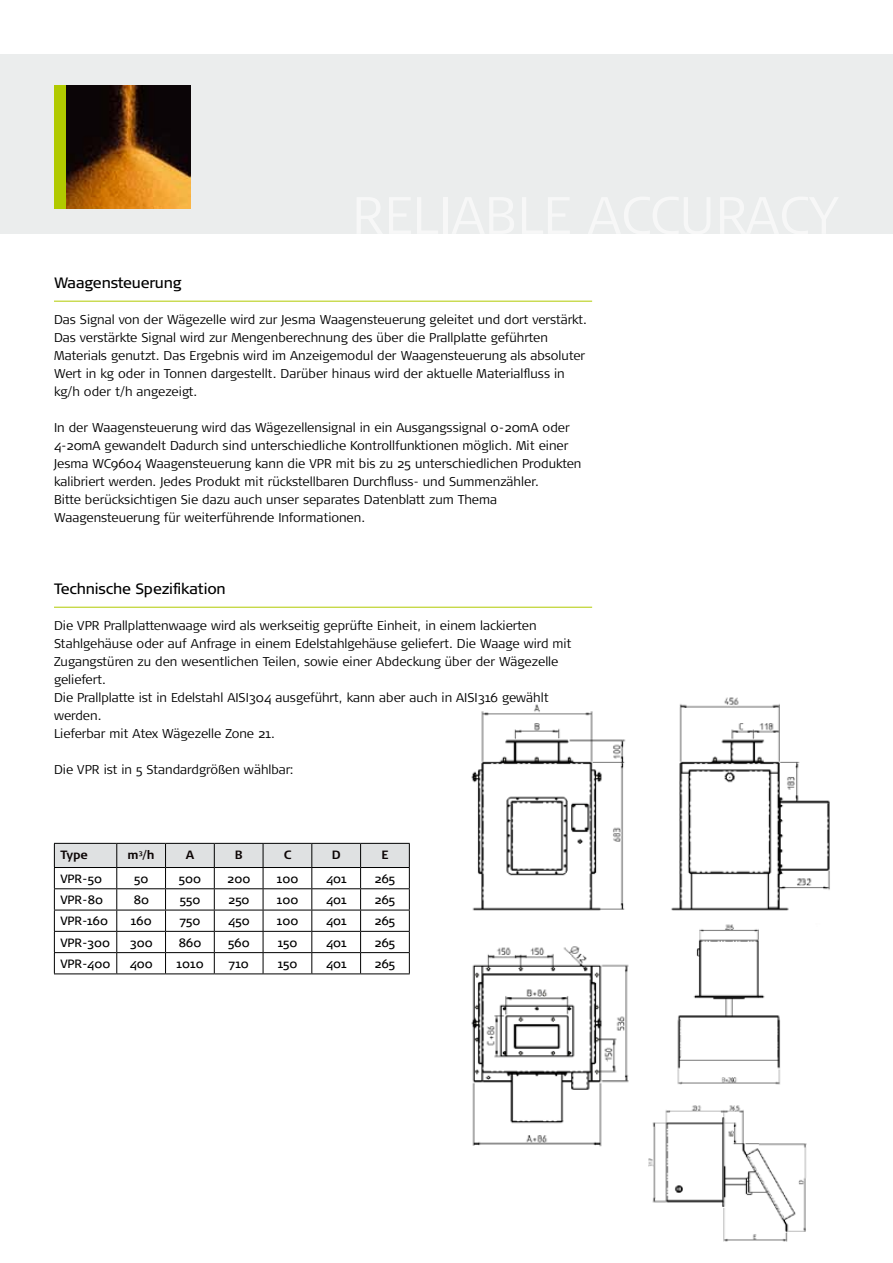
<style>
.page{position:relative;width:893px;height:1263px;background:#fff}
.page>*{position:absolute;margin:0;border:0;box-sizing:border-box;transform-origin:0 0}
.t1{font:15px "Signa Normal";letter-spacing:-.01em;color:#000}
.t2{font:300 12.75px/18px "Signa Normal";color:#000}
.t3{font:12px "Signa Normal";color:#000}
.t4{font:700 12px "Signa Normal";color:#0d0606}
</style>
<div class="page">
<img style="left:471px;top:697px;width:359px;height:450px">
<img style="left:634px;top:918px;width:188px;height:324px">
<div style="left:0;top:54px;width:893px;height:180px;background:#ebeded"></div>
<div style="left:54px;top:85px;width:136px;height:123px;background:#b1ca00"></div>
<hr style="left:54px;top:301px;width:538px;height:1px;background:#b1ca00">
<hr style="left:54px;top:607px;width:538px;height:1px;background:#b1ca00">
<svg style="left:54px;top:843px;width:356px;height:130px"></svg>
<hr style="left:54px;top:973px;width:63px;height:1px;background:#000">
<hr style="left:117px;top:973px;width:49px;height:1px;background:#000">
<hr style="left:166px;top:973px;width:48px;height:1px;background:#000">
<hr style="left:214px;top:973px;width:49px;height:1px;background:#000">
<hr style="left:263px;top:973px;width:49px;height:1px;background:#000">
<hr style="left:312px;top:973px;width:49px;height:1px;background:#000">
<hr style="left:361px;top:973px;width:49px;height:1px;background:#000">
<img style="left:67px;top:85px;width:123px;height:123px">
<p class="t1" style="left:54px;top:274px;width:129px">Waagensteuerung</p>
<p class="t2" style="left:54px;top:311px;width:535px">Das Signal von der Wägezelle wird zur Jesma Waagensteuerung geleitet und dort verstärkt.<br>Das verstärkte Signal wird zur Mengenberechnung des über die Prallplatte geführten Materials genutzt. Das Ergebnis wird im Anzeigemodul der Waagensteuerung als absoluter Wert in kg oder in Tonnen dargestellt. Darüber hinaus wird der aktuelle Materialfluss in kg/h oder t/h angezeigt.</p>
<p class="t2" style="left:54px;top:419px;width:529px">I n der Waagensteuerung wird das Wägezellensignal in ein Ausgangssignal 0-20mA oder 4-20mA gewandelt Dadurch sind unterschiedliche Kontrollfunktionen möglich. Mit einer Jesma WC9604 Waagensteuerung kann die VPR mit bis zu 25 unterschiedlichen Produkten kalibriert werden. Jedes Produkt mit rückstellbaren Durchfluss- und Summenzähler.<br>Bitte berücksichtigen Sie dazu auch unser separates Datenblatt zum Thema Waagensteuerung für weiterführende I nformationen.</p>
<p class="t1" style="left:54px;top:580px;width:173px">Technische Spezifikation</p>
<p class="t2" style="left:54px;top:617px;width:519px">Die VPR Prallplattenwaage wird als werkseitig geprüfte Einheit, in einem lackierten Stahlgehäuse oder auf Anfrage in einem Edelstahlgehäuse geliefert. Die Waage wird mit Zugangstüren zu den wesentlichen Teilen, sowie einer Abdeckung über der Wägezelle geliefert.<br>Die Prallplatte ist in Edelstahl AISI</p>
<p class="t2" style="left:249px;top:689px;width:214px">304 ausgeführt, kann aber auch in AISI</p>
<p class="t2" style="left:478px;top:689px;width:73px">316 gewählt</p>
<p class="t2" style="left:54px;top:707px;width:223px">werden.<br>Lieferbar mit Atex Wägezelle Zone 21.</p>
<p class="t2" style="left:54px;top:761px;width:241px">Die VPR ist in 5 Standardgrößen wählbar:</p>
<p class="t4" style="left:60px;top:847px;width:29px">Type</p>
<p class="t4" style="left:128px;top:847px;width:29px">m<sup>3</sup>/h</p>
<p class="t4" style="left:186px;top:847px;width:10px">A</p>
<p class="t4" style="left:235px;top:847px;width:9px">B</p>
<p class="t4" style="left:284px;top:847px;width:9px">C</p>
<p class="t4" style="left:332px;top:847px;width:11px">D</p>
<p class="t4" style="left:381px;top:847px;width:9px">E</p>
<p class="t3" style="left:60px;top:872px;width:43px">VPR-50</p>
<p class="t3" style="left:134px;top:872px;width:15px">50</p>
<p class="t3" style="left:179px;top:872px;width:23px">500</p>
<p class="t3" style="left:227px;top:872px;width:24px">200</p>
<p class="t3" style="left:277px;top:872px;width:23px">100</p>
<p class="t3" style="left:326px;top:872px;width:22px">401</p>
<p class="t3" style="left:374px;top:872px;width:22px">265</p>
<p class="t3" style="left:60px;top:893px;width:44px">VPR-80</p>
<p class="t3" style="left:134px;top:893px;width:16px">80</p>
<p class="t3" style="left:180px;top:893px;width:22px">550</p>
<p class="t3" style="left:228px;top:893px;width:23px">250</p>
<p class="t3" style="left:277px;top:893px;width:23px">100</p>
<p class="t3" style="left:326px;top:893px;width:22px">401</p>
<p class="t3" style="left:374px;top:893px;width:22px">265</p>
<p class="t3" style="left:60px;top:914px;width:49px">VPR-160</p>
<p class="t3" style="left:131px;top:914px;width:22px">160</p>
<p class="t3" style="left:180px;top:914px;width:22px">750</p>
<p class="t3" style="left:228px;top:914px;width:23px">450</p>
<p class="t3" style="left:277px;top:914px;width:23px">100</p>
<p class="t3" style="left:326px;top:914px;width:22px">401</p>
<p class="t3" style="left:374px;top:914px;width:22px">265</p>
<p class="t3" style="left:60px;top:935px;width:51px">VPR-300</p>
<p class="t3" style="left:130px;top:935px;width:24px">300</p>
<p class="t3" style="left:179px;top:935px;width:24px">860</p>
<p class="t3" style="left:228px;top:935px;width:23px">560</p>
<p class="t3" style="left:278px;top:935px;width:21px">150</p>
<p class="t3" style="left:326px;top:935px;width:22px">401</p>
<p class="t3" style="left:374px;top:935px;width:22px">265</p>
<p class="t3" style="left:60px;top:957px;width:51px">VPR-400</p>
<p class="t3" style="left:130px;top:957px;width:24px">400</p>
<p class="t3" style="left:177px;top:957px;width:28px">1010</p>
<p class="t3" style="left:229px;top:957px;width:21px">710</p>
<p class="t3" style="left:278px;top:957px;width:21px">150</p>
<p class="t3" style="left:326px;top:957px;width:22px">401</p>
<p class="t3" style="left:374px;top:957px;width:22px">265</p>
</div>
